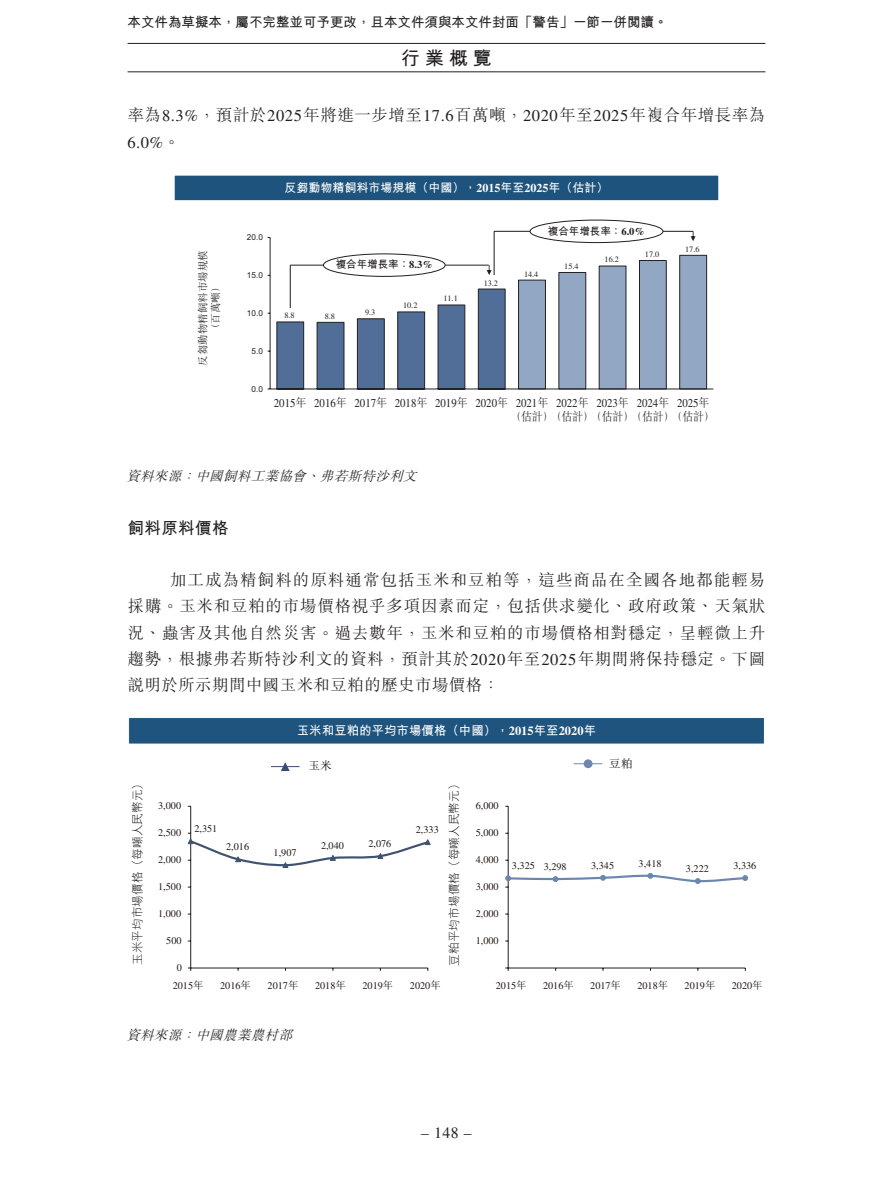
<style>
.page{position:relative;width:893px;height:1191px;background:#fff}
.page>*{position:absolute;margin:0;border:0;box-sizing:border-box;transform-origin:0 0}
.t1{font:700 18.75px "M Hei HK";color:#231f20}
.t2{font:300 16.5px/26.2px "M Sung HK";letter-spacing:.035em;color:#231f20;text-align:justify}
.t3{font:700 16.5px "M Hei HK";letter-spacing:.025em;color:#231f20}
.t4{font:16.5px "Times LT Std";color:#231f20}
.t5{font:15.75px "Times LT Std";color:#231f20}
.t6{font:700 13.5px "M Hei HK";color:#231f20}
.t7{font:italic 300 13.5px "M Sung HK";color:#231f20}
.t8{font:12.45px "M Hei HK Bold E Ten B5 H";color:#fff}
.t9{font:12px "Times LT Std";color:#231f20;scale:.9 1}
.t10{font:12px "M Hei HK Bold E Ten B5 H";color:#fff}
.t11{font:12px "M Sung HK Light E Ten B5 H";color:#231f20;scale:.9 1}
.t12{font:11.7px "M Hei HK Light E Ten B5 H";color:#060303}
.t13{font:11.7px "M Sung HK Light E Ten B5 H";color:#060303}
.t14{font:10.5px "M Hei HK Bold E Ten B5 H";color:#231f20}
.t15{font:10.5px/12.6px "M Sung HK Light E Ten B5 H";color:#231f20;text-align:center}
.t16{font:10.2px "Times LT Std";color:#221713}
.t17{font:8.25px "Times LT Std";color:#231f20}
.t18{font:8.25px "Arial";color:#231f20}
.s1{font-family:"Times LT Std";font-weight:400}
.s2{font-family:"M Sung HK";font-weight:300}
.s3{font-family:"Times LT Std";font-weight:700}
.s4{font-family:"M Sung HK Light E Ten B5 H"}
.s5{font-family:"M Sung HK Light E Ten B5 H";color:#060303}
</style>
<div class="page">
<hr style="left:128px;top:43px;width:637px;height:1px;background:#231f20">
<hr style="left:128px;top:71px;width:637px;height:1px;background:#231f20">
<div style="left:174px;top:175px;width:545px;height:26px;background:#1e537d"></div>
<div style="left:174px;top:175px;width:545px;height:26px;border:1px solid #fff"></div>
<svg style="left:267px;top:237px;width:447px;height:153px"></svg>
<svg style="left:487px;top:265px;width:5px;height:10px"></svg>
<hr style="left:290px;top:265px;width:1px;height:43px;background:#231f20">
<hr style="left:494px;top:231px;width:199px;height:1px;background:#231f20">
<hr style="left:494px;top:231px;width:1px;height:44px;background:#231f20">
<svg style="left:691px;top:231px;width:5px;height:10px"></svg>
<div style="left:530px;top:220px;width:133px;height:23px;background:#fff;border-radius:50%"></div>
<div style="left:530px;top:220px;width:133px;height:23px;border:1px solid #231f20;border-radius:50%"></div>
<div style="left:129px;top:717px;width:635px;height:27px;background:#1e547e"></div>
<div style="left:128px;top:717px;width:637px;height:27px;border:1px solid #fff"></div>
<div style="left:584px;top:759px;width:8px;height:9px;background:#6d87b0;border-radius:50%"></div>
<svg style="left:574px;top:763px;width:28px;height:1px"></svg>
<svg style="left:271px;top:762px;width:29px;height:9px"></svg>
<hr style="left:190px;top:806px;width:1px;height:162px;background:#231f20">
<hr style="left:191px;top:967px;width:237px;height:1px;background:#231f20">
<svg style="left:187px;top:833px;width:244px;height:35px"></svg>
<hr style="left:508px;top:806px;width:1px;height:162px;background:#231f20">
<hr style="left:508px;top:967px;width:237px;height:1px;background:#231f20">
<svg style="left:505px;top:873px;width:243px;height:14px"></svg>
<p class="t6" style="left:128px;top:12px;width:541px">本文件為草擬本，屬不完整並可予更改，且本文件須與本文件封面「警告」一節一併閱讀。</p>
<p class="t1" style="left:401px;top:44px;width:92px">行業概覽</p>
<p class="t2" style="left:128px;top:101px;width:639px">率為<span class="s1">8.3%</span>，預計於<span class="s1">2025</span>年將進一步增至<span class="s1">17.6</span>百萬噸，<span class="s1">2020</span>年至<span class="s1">2025</span>年複合年增長率為</p>
<p class="t4" style="left:128px;top:133px;width:54px">6.0%<span class="s2">。</span></p>
<p class="t10" style="left:284px;top:178px;width:326px">反芻動物精飼料市場規模（中國），<span class="s3">2015</span>年至<span class="s3">2025</span>年（估計）</p>
<p class="t18" style="left:247px;top:232px;width:18px">20.0</p>
<p class="t15" style="left:196px;top:366px;width:117px;rotate:-90deg">反芻動物精飼料市場規模（百萬噸）</p>
<p class="t14" style="left:336px;top:257px;width:99px">複合年增長率：<span class="s3">8.3%</span></p>
<p class="t18" style="left:247px;top:270px;width:18px">15.0</p>
<p class="t17" style="left:403px;top:301px;width:16px">10.2</p>
<p class="t17" style="left:365px;top:308px;width:12px">9.3</p>
<p class="t18" style="left:247px;top:307px;width:18px">10.0</p>
<p class="t17" style="left:284px;top:311px;width:12px">8.8</p>
<p class="t17" style="left:325px;top:311px;width:12px">8.8</p>
<p class="t18" style="left:251px;top:345px;width:13px">5.0</p>
<p class="t18" style="left:251px;top:383px;width:13px">0.0</p>
<p class="t17" style="left:443px;top:294px;width:16px">11.1</p>
<p class="t17" style="left:484px;top:278px;width:16px">13.2</p>
<p class="t17" style="left:524px;top:269px;width:16px">14.4</p>
<p class="t14" style="left:548px;top:223px;width:99px">複合年增長率：<span class="s3">6.0%</span></p>
<p class="t17" style="left:564px;top:261px;width:16px">15.4</p>
<p class="t17" style="left:605px;top:255px;width:16px">16.2</p>
<p class="t17" style="left:645px;top:249px;width:16px">17.0</p>
<p class="t9" style="left:274px;top:396px;width:306px">2015<span class="s4">年</span> 2016<span class="s4">年</span> 2017<span class="s4">年</span> 2018<span class="s4">年</span> 2019<span class="s4">年</span> 2020<span class="s4">年</span> 2021<span class="s4">年</span></p>
<p class="t11" style="left:510px;top:408px;width:49px">（估計）</p>
<p class="t9" style="left:556px;top:396px;width:38px">2022<span class="s4">年</span></p>
<p class="t11" style="left:551px;top:408px;width:49px">（估計）</p>
<p class="t9" style="left:596px;top:396px;width:38px">2023<span class="s4">年</span></p>
<p class="t11" style="left:591px;top:408px;width:49px">（估計）</p>
<p class="t9" style="left:637px;top:396px;width:38px">2024<span class="s4">年</span></p>
<p class="t11" style="left:631px;top:408px;width:49px">（估計）</p>
<p class="t17" style="left:685px;top:244px;width:16px">17.6</p>
<p class="t9" style="left:677px;top:396px;width:38px">2025<span class="s4">年</span></p>
<p class="t11" style="left:672px;top:408px;width:49px">（估計）</p>
<p class="t7" style="left:126px;top:467px;width:297px">資料來源：中國飼料工業協會、弗若斯特沙利文</p>
<p class="t3" style="left:128px;top:515px;width:103px">飼料原料價格</p>
<p class="t2" style="left:128px;top:566px;width:639px;text-indent:43px">加工成為精飼料的原料通常包括玉米和豆粕等，這些商品在全國各地都能輕易採購。玉米和豆粕的市場價格視乎多項因素而定，包括供求變化、政府政策、天氣狀況、蟲害及其他自然災害。過去數年，玉米和豆粕的市場價格相對穩定，呈輕微上升趨勢，根據弗若斯特沙利文的資料，預計其於<span class="s1">2020</span>年至<span class="s1">2025</span>年期間將保持穩定。下圖說明於所示期間中國玉米和豆粕的歷史市場價格：</p>
<p class="t8" style="left:297px;top:721px;width:301px">玉米和豆粕的平均市場價格（中國），<span class="s3">2015</span>年至<span class="s3">2020</span>年</p>
<p class="t12" style="left:132px;top:965px;width:189px;rotate:-90deg">玉米平均市場價格（每噸人民幣元）</p>
<p class="t13" style="left:309px;top:757px;width:25px">玉米</p>
<p class="t13" style="left:609px;top:756px;width:25px">豆粕</p>
<p class="t16" style="left:158px;top:800px;width:24px">3,000</p>
<p class="t16" style="left:158px;top:827px;width:24px">2,500</p>
<p class="t16" style="left:158px;top:854px;width:24px">2,000</p>
<p class="t16" style="left:158px;top:881px;width:24px">1,500</p>
<p class="t16" style="left:158px;top:908px;width:24px">1,000</p>
<p class="t16" style="left:166px;top:935px;width:17px">500</p>
<p class="t16" style="left:177px;top:962px;width:7px">0</p>
<p class="t16" style="left:194px;top:823px;width:24px">2,351</p>
<p class="t16" style="left:226px;top:841px;width:24px">2,016</p>
<p class="t16" style="left:274px;top:847px;width:24px">1,907</p>
<p class="t16" style="left:321px;top:839px;width:24px">2,040</p>
<p class="t16" style="left:368px;top:838px;width:24px">2,076</p>
<p class="t16" style="left:416px;top:824px;width:24px">2,333</p>
<p class="t12" style="left:448px;top:965px;width:189px;rotate:-90deg">豆粕平均市場價格（每噸人民幣元）</p>
<p class="t16" style="left:476px;top:800px;width:24px">6,000</p>
<p class="t16" style="left:476px;top:827px;width:24px">5,000</p>
<p class="t16" style="left:476px;top:854px;width:24px">4,000</p>
<p class="t16" style="left:476px;top:881px;width:24px">3,000</p>
<p class="t16" style="left:476px;top:908px;width:24px">2,000</p>
<p class="t16" style="left:476px;top:935px;width:24px">1,000</p>
<p class="t16" style="left:512px;top:860px;width:56px">3,325 3,298</p>
<p class="t16" style="left:591px;top:859px;width:24px">3,345</p>
<p class="t16" style="left:639px;top:857px;width:24px">3,418</p>
<p class="t16" style="left:686px;top:863px;width:24px">3,222</p>
<p class="t16" style="left:733px;top:860px;width:24px">3,336</p>
<p class="t16" style="left:173px;top:980px;width:32px">2015<span class="s5">年</span></p>
<p class="t16" style="left:220px;top:980px;width:32px">2016<span class="s5">年</span></p>
<p class="t16" style="left:268px;top:980px;width:32px">2017<span class="s5">年</span></p>
<p class="t16" style="left:315px;top:980px;width:32px">2018<span class="s5">年</span></p>
<p class="t16" style="left:362px;top:980px;width:32px">2019<span class="s5">年</span></p>
<p class="t16" style="left:410px;top:980px;width:32px">2020<span class="s5">年</span></p>
<p class="t16" style="left:496px;top:980px;width:32px">2015<span class="s5">年</span></p>
<p class="t16" style="left:543px;top:980px;width:32px">2016<span class="s5">年</span></p>
<p class="t16" style="left:590px;top:980px;width:32px">2017<span class="s5">年</span></p>
<p class="t16" style="left:637px;top:980px;width:32px">2018<span class="s5">年</span></p>
<p class="t16" style="left:685px;top:980px;width:32px">2019<span class="s5">年</span></p>
<p class="t16" style="left:732px;top:980px;width:32px">2020<span class="s5">年</span></p>
<p class="t7" style="left:126px;top:1025px;width:172px">資料來源：中國農業農村部</p>
<p class="t5" style="left:421px;top:1124px;width:52px">– 148 –</p>
</div>
